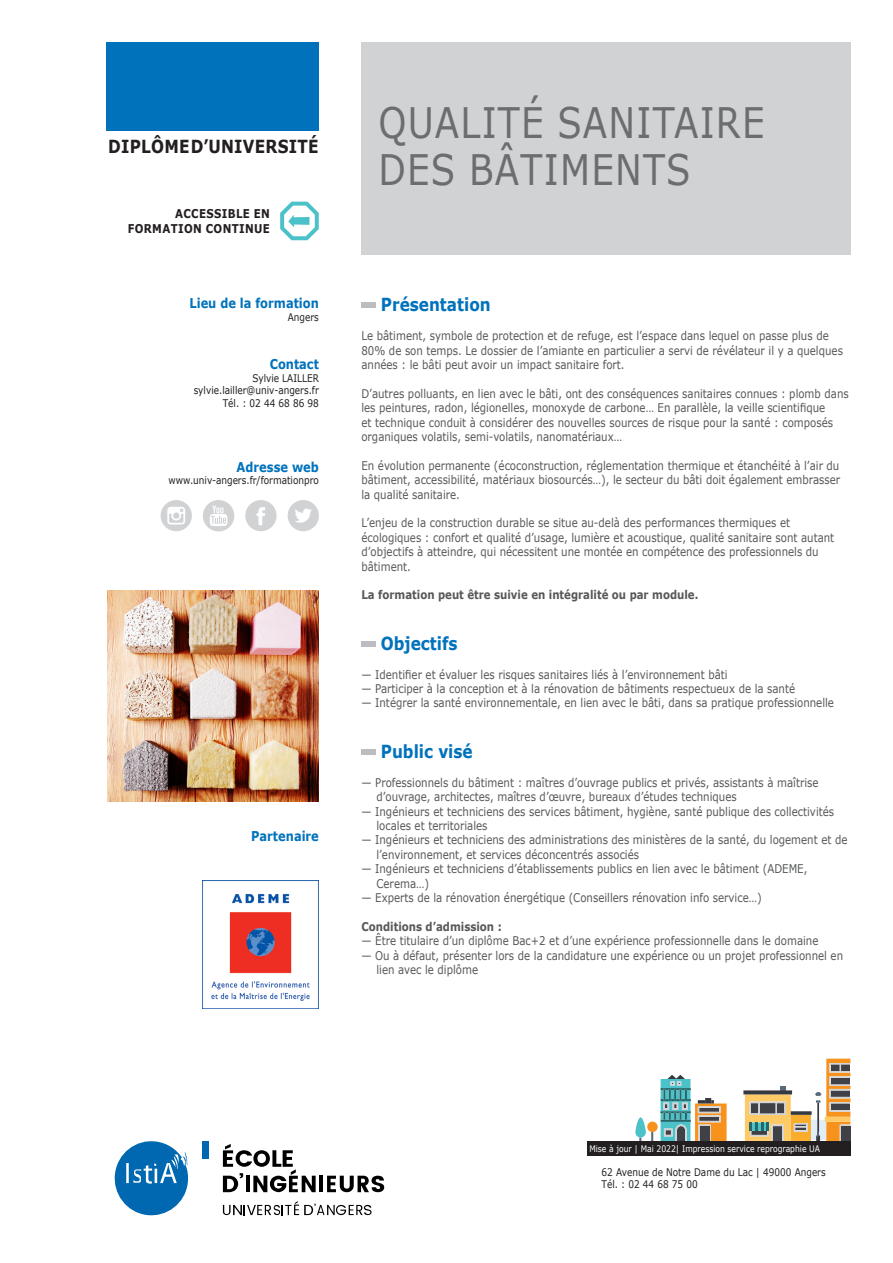
<style>
.page{position:relative;width:893px;height:1263px;background:#fff}
.page>*{position:absolute;margin:0;border:0;box-sizing:border-box;transform-origin:0 0}
.t1{font:42px "Verdana";letter-spacing:.035em;color:#6c6d70;scale:.85 1}
.t2{font:700 18px "Verdana";color:#0072bc;scale:.85 1}
.t3{font:700 18px "Verdana";letter-spacing:.015em;color:#231f20;scale:.85 1}
.t4{font:700 13.5px "Verdana";color:#0072bc;scale:.85 1}
.t5{font:700 12.15px "Verdana";letter-spacing:.035em;color:#231f20;scale:.85 1}
.t6{font:12px/14.4px "Verdana";color:#57585a;scale:.85 1}
.t7{font:700 12px "Verdana";color:#57585a;scale:.85 1}
.t8{font:10.5px/12.6px "Verdana";color:#231f20;scale:.85 1}
.t9{font:9px "Verdana";color:#fff;scale:.85 1}
</style>
<div class="page">
<div style="left:361px;top:43px;width:489px;height:212px;background:#d1d2d4"></div>
<div style="left:106px;top:43px;width:213px;height:88px;background:#0072bc"></div>
<svg style="left:617px;top:1059px;width:233px;height:83px"></svg>
<div style="left:841px;top:1126px;width:9px;height:15px;background:#404146"></div>
<div style="left:587px;top:1142px;width:263px;height:14px;background:#231f20"></div>
<div style="left:361px;top:302px;width:15px;height:6px;background:#bcbdc0"></div>
<div style="left:361px;top:641px;width:15px;height:5px;background:#bcbdc0"></div>
<div style="left:361px;top:749px;width:15px;height:5px;background:#bcbdc0"></div>
<svg style="left:161px;top:500px;width:31px;height:31px"></svg>
<svg style="left:203px;top:500px;width:31px;height:31px"></svg>
<svg style="left:245px;top:500px;width:32px;height:31px"></svg>
<svg style="left:288px;top:500px;width:31px;height:31px"></svg>
<svg style="left:280px;top:202px;width:39px;height:38px"></svg>
<img style="left:107px;top:590px;width:211px;height:211px">
<svg style="left:223px;top:1201px;width:148px;height:14px"></svg>
<div style="left:203px;top:1141px;width:6px;height:18px;background:#0068b0"></div>
<svg style="left:223px;top:1144px;width:93px;height:48px"></svg>
<hr style="left:319px;top:1176px;width:4px;height:16px;background:#000">
<svg style="left:327px;top:1176px;width:57px;height:16px"></svg>
<svg style="left:114px;top:1141px;width:74px;height:75px"></svg>
<img style="left:202px;top:880px;width:116px;height:128px">
<h2 class="t3" style="left:108px;top:134px;width:249px">DIPLÔME D’UNIVERSITÉ</h2>
<p class="t5" style="left:175px;top:205px;width:113px">ACCESSIBLE EN</p>
<p class="t5" style="left:128px;top:220px;width:169px">FORMATION CONTINUE</p>
<p class="t4" style="left:189px;top:293px;width:154px">Lieu de la formation</p>
<p class="t8" style="left:288px;top:310px;width:38px">Angers</p>
<p class="t4" style="left:270px;top:355px;width:59px">Contact</p>
<p class="t8" style="left:252px;top:372px;width:80px">Sylvie LAILLER</p>
<p class="t8" style="left:194px;top:384px;width:149px">sylvie.lailler@univ-angers.fr</p>
<p class="t8" style="left:223px;top:397px;width:115px">Tél. : 02 44 68 86 98</p>
<p class="t4" style="left:237px;top:457px;width:98px">Adresse web</p>
<p class="t8" style="left:168px;top:474px;width:179px">www.univ-angers.fr/formationpro</p>
<p class="t4" style="left:251px;top:826px;width:81px">Partenaire</p>
<p class="t1" style="left:378px;top:94px;width:456px">QUALITÉ SANITAIRE</p>
<p class="t1" style="left:378px;top:141px;width:369px">DES BÂTIMENTS</p>
<p class="t2" style="left:381px;top:292px;width:131px">Présentation</p>
<p class="t6" style="left:361px;top:329px;width:568px">Le bâtiment, symbole de protection et de refuge, est l’espace dans lequel on passe plus de<br>80% de son temps. Le dossier de l’amiante en particulier a servi de révélateur il y a quelques années : le bâti peut avoir un impact sanitaire fort.</p>
<p class="t6" style="left:361px;top:386px;width:575px">D’autres polluants, en lien avec le bâti, ont des conséquences sanitaires connues : plomb dans les peintures, radon, légionelles, monoxyde de carbone… En parallèle, la veille scientifique<br>et technique conduit à considérer des nouvelles sources de risque pour la santé : composés organiques volatils, semi-volatils, nanomatériaux…</p>
<p class="t6" style="left:361px;top:458px;width:565px;text-align:justify">En évolution permanente (écoconstruction, réglementation thermique et étanchéité à l’air du bâtiment, accessibilité, matériaux biosourcés…), le secteur du bâti doit également embrasser la qualité sanitaire.</p>
<p class="t6" style="left:361px;top:516px;width:558px">L’enjeu de la construction durable se situe au-delà des performances thermiques et écologiques : confort et qualité d’usage, lumière et acoustique, qualité sanitaire sont autant d’objectifs à atteindre, qui nécessitent une montée en compétence des professionnels du bâtiment.</p>
<p class="t7" style="left:361px;top:587px;width:398px">La formation peut être suivie en intégralité ou par module.</p>
<p class="t2" style="left:381px;top:631px;width:92px">Objectifs</p>
<p class="t6" style="left:361px;top:667px;width:432px">— Identifier et évaluer les risques sanitaires liés à l’environnement bâti</p>
<p class="t6" style="left:361px;top:681px;width:512px">— Participer à la conception et à la rénovation de bâtiments respectueux de la santé</p>
<p class="t6" style="left:361px;top:696px;width:557px">— Intégrer la santé environnementale, en lien avec le bâti, dans sa pratique professionnelle</p>
<p class="t2" style="left:381px;top:739px;width:110px">Public visé</p>
<p class="t6" style="left:376px;top:775px;width:522px;text-indent:-15px">— Professionnels du bâtiment : maîtres d’ouvrage publics et privés, assistants à maîtrise d’ouvrage, architectes, maîtres d’œuvre, bureaux d’études techniques</p>
<p class="t6" style="left:376px;top:804px;width:540px;text-indent:-15px">— Ingénieurs et techniciens des services bâtiment, hygiène, santé publique des collectivités locales et territoriales</p>
<p class="t6" style="left:376px;top:833px;width:556px;text-indent:-15px">— Ingénieurs et techniciens des administrations des ministères de la santé, du logement et de l’environnement, et services déconcentrés associés</p>
<p class="t6" style="left:376px;top:861px;width:509px;text-indent:-15px">— Ingénieurs et techniciens d’établissements publics en lien avec le bâtiment (ADEME,<br>Cerema…)</p>
<p class="t6" style="left:361px;top:890px;width:472px">— Experts de la rénovation énergétique (Conseillers rénovation info service…)</p>
<p class="t7" style="left:361px;top:918px;width:167px">Conditions d’admission :</p>
<p class="t6" style="left:361px;top:933px;width:539px">— Être titulaire d’un diplôme Bac+2 et d’une expérience professionnelle dans le domaine</p>
<p class="t6" style="left:376px;top:948px;width:551px;text-indent:-15px">— Ou à défaut, présenter lors de la candidature une expérience ou un projet professionnel en lien avec le diplôme</p>
<p class="t9" style="left:589px;top:1143px;width:273px">Mise à jour | Mai 2022| Impression service reprographie UA</p>
<p class="t8" style="left:601px;top:1165px;width:265px">62 Avenue de Notre Dame du Lac | 49000 Angers<br>Tél. : 02 44 68 75 00</p>
</div>
